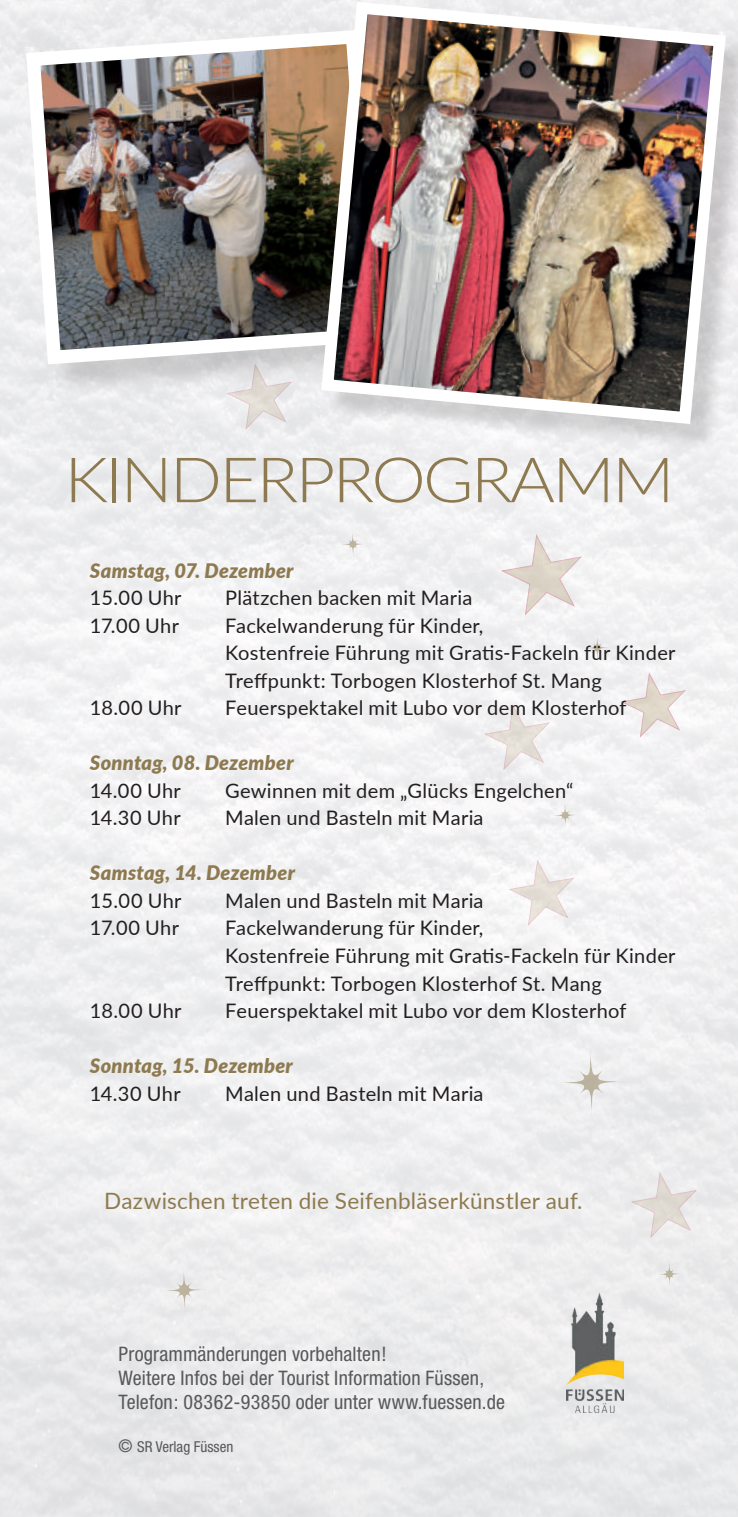
<style>
.page{position:relative;width:738px;height:1517px;background:#fff}
.page>*{position:absolute;margin:0;border:0;box-sizing:border-box;transform-origin:0 0}
.t1{font:300 62.5px "Lato";letter-spacing:-.04em;color:#8e7a50;scale:1.1 1}
.t2{font:22.5px "Lato";letter-spacing:.01em;color:#8e7a50}
.t3{font:20px/27.5px "Lato";letter-spacing:.015em;color:#231f20}
.t4{font:condensed 20px/24px "Helvetica Neue";letter-spacing:.01em;color:#57585a}
.t5{font:italic 900 20px "Lato";letter-spacing:.015em;color:#8e7a50}
.t6{font:condensed 15px "Helvetica Neue";color:#57585a}
.s1{font-size:17.5px}
</style>
<div class="page">
<img style="left:0;top:0;width:737px;height:1517px">
<svg style="left:551px;top:1042px;width:79px;height:80px"></svg>
<svg style="left:158px;top:1264px;width:52px;height:51px"></svg>
<svg style="left:581px;top:632px;width:32px;height:32px"></svg>
<svg style="left:548px;top:799px;width:33px;height:32px"></svg>
<svg style="left:652px;top:1258px;width:33px;height:32px"></svg>
<svg style="left:336px;top:528px;width:33px;height:32px"></svg>
<img style="left:566px;top:1292px;width:56px;height:120px">
<svg style="left:500px;top:534px;width:81px;height:81px"></svg>
<svg style="left:508px;top:860px;width:65px;height:65px"></svg>
<svg style="left:630px;top:1172px;width:66px;height:66px"></svg>
<svg style="left:484px;top:704px;width:65px;height:66px"></svg>
<svg style="left:226px;top:397px;width:65px;height:32px"></svg>
<svg style="left:620px;top:672px;width:65px;height:65px"></svg>
<div style="left:31px;top:35px;width:382px;height:362px;background:#231f20;opacity:.18"></div>
<img style="left:19px;top:23px;width:296px;height:348px">
<div style="left:325px;top:6px;width:412px;height:445px;background:#231f20;opacity:.18"></div>
<img style="left:315px;top:0;width:416px;height:430px">
<h1 class="t1" style="left:64px;top:436px;width:555px">KINDERPROGRAMM</h1>
<p class="t5" style="left:90px;top:555px;width:205px">Samstag, 07. Dezember</p>
<p class="t3" style="left:90px;top:583px;width:93px">15.00 Uhr</p>
<p class="t3" style="left:225px;top:583px;width:248px">Plätzchen backen mit Maria</p>
<p class="t3" style="left:90px;top:611px;width:91px">17.00 Uhr</p>
<p class="t3" style="left:225px;top:611px;width:451px">Fackelwanderung für Kinder,<br>Kostenfreie Führung mit Gratis-Fackeln für Kinder<br>Treffpunkt: Torbogen Klosterhof St. Mang</p>
<p class="t3" style="left:90px;top:693px;width:93px">18.00 Uhr</p>
<p class="t3" style="left:225px;top:693px;width:402px">Feuerspektakel mit Lubo vor dem Klosterhof</p>
<p class="t5" style="left:90px;top:748px;width:205px">Sonntag, 08. Dezember</p>
<p class="t3" style="left:90px;top:776px;width:92px">14.00 Uhr</p>
<p class="t3" style="left:225px;top:776px;width:349px">Gewinnen mit dem „Glücks Engelchen“</p>
<p class="t3" style="left:90px;top:803px;width:92px">14.30 Uhr</p>
<p class="t3" style="left:225px;top:803px;width:260px">Malen und Basteln mit Maria</p>
<p class="t5" style="left:90px;top:858px;width:206px">Samstag, 14. Dezember</p>
<p class="t3" style="left:90px;top:886px;width:93px">15.00 Uhr</p>
<p class="t3" style="left:225px;top:886px;width:260px">Malen und Basteln mit Maria</p>
<p class="t3" style="left:90px;top:913px;width:91px">17.00 Uhr</p>
<p class="t3" style="left:225px;top:913px;width:451px">Fackelwanderung für Kinder,<br>Kostenfreie Führung mit Gratis-Fackeln für Kinder<br>Treffpunkt: Torbogen Klosterhof St. Mang</p>
<p class="t3" style="left:90px;top:996px;width:93px">18.00 Uhr</p>
<p class="t3" style="left:225px;top:996px;width:402px">Feuerspektakel mit Lubo vor dem Klosterhof</p>
<p class="t5" style="left:90px;top:1050px;width:204px">Sonntag, 15. Dezember</p>
<p class="t3" style="left:90px;top:1078px;width:92px">14.30 Uhr</p>
<p class="t3" style="left:225px;top:1078px;width:260px">Malen und Basteln mit Maria</p>
<p class="t2" style="left:104px;top:1184px;width:479px">Dazwischen treten die Seifenbläserkünstler auf.</p>
<p class="t4" style="left:118px;top:1341px;width:387px">Programmänderungen vorbehalten!<br>Weitere Infos bei der Tourist Information Füssen,<br>Telefon: 08362-93850 oder unter www.fuessen.de</p>
<p class="t6" style="left:118px;top:1438px;width:116px"><span class="s1">©</span> SR Verlag Füssen</p>
</div>
